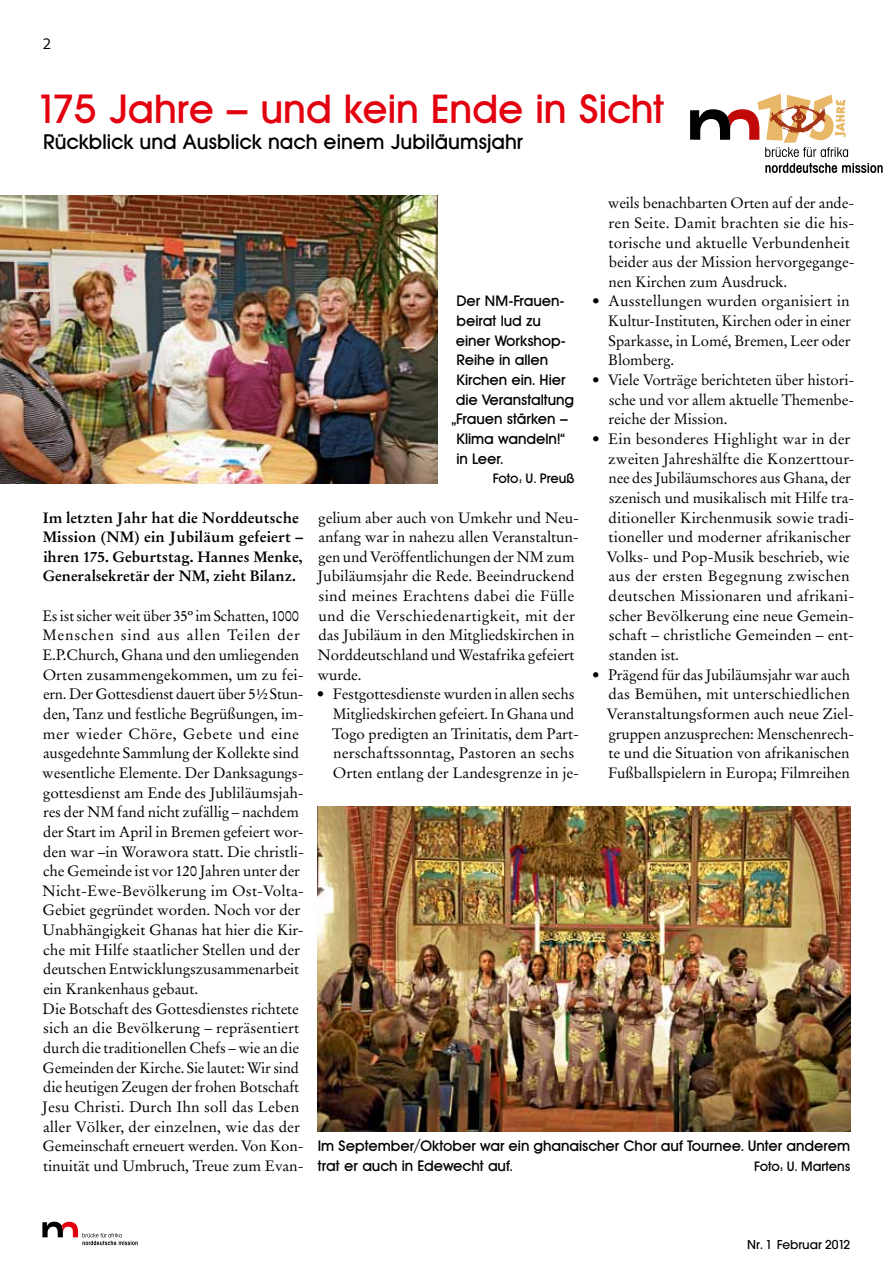
<style>
.page{position:relative;width:893px;height:1263px;background:#fff}
.page>*{position:absolute;margin:0;border:0;box-sizing:border-box;transform-origin:0 0}
.t1{font:500 40.5px "Avant Garde Two BQ";color:#e3000f}
.t2{font:500 21px "Avant Garde Two BQ";color:#000}
.t3{font:15px/19.6px "Stempel Garamond";letter-spacing:-.005em;color:#000}
.t4{font:500 15px/19.6px "Avant Garde Two BQ";letter-spacing:-.005em;color:#000}
.t5{font:700 15px/19.6px "Stempel Garamond";color:#000}
.t6{font:15px "Monitor";color:#000}
.t7{font:500 13.5px "Avant Gard";letter-spacing:-.005em;color:#000}
.t8{font:500 13.5px "Avant Garde Two BQ";letter-spacing:-.005em;color:#000}
.t9{font:500 13.5px "Avant Garde Two BQ";letter-spacing:-.025em;color:#000}
</style>
<div class="page">
<svg style="left:42px;top:1222px;width:96px;height:23px"></svg>
<img style="left:0;top:196px;width:437px;height:287px">
<img style="left:318px;top:806px;width:532px;height:325px">
<svg style="left:765px;top:163px;width:118px;height:10px"></svg>
<svg style="left:690px;top:94px;width:158px;height:63px"></svg>
<p class="t6" style="left:43px;top:34px;width:11px">2</p>
<h1 class="t1" style="left:36px;top:86px;width:630px">175 Jahre – und kein Ende in Sicht</h1>
<h2 class="t2" style="left:43px;top:130px;width:482px">Rückblick und Ausblick nach einem Jubiläumsjahr</h2>
<p class="t5" style="left:43px;top:507px;width:262px">Im letzten Jahr hat die Norddeutsche Mission (NM) ein Jubiläum gefeiert – ihren 175. Geburtstag. Hannes Menke, Generalsekretär der NM, zieht Bilanz.</p>
<p class="t3" style="left:42px;top:606px;width:263px">Es ist sicher weit über 35º im Schatten, 1000<br>Menschen sind aus allen Teilen der E.P.Church, Ghana und den umliegenden Orten zusammengekommen, um zu fei&shy;ern. Der Gottesdienst dauert über 5½ Stun&shy;den, Tanz und festliche Begrüßungen, im&shy;mer wieder Chöre, Gebete und eine ausgedehnte Sammlung der Kollekte sind wesentliche Elemente. Der Danksagungs&shy;gottesdienst am Ende des Jubliläumsjah&shy;res der NM fand nicht zufällig – nachdem der Start im April in Bremen gefeiert wor&shy;den war –in Worawora statt. Die christli&shy;che Gemeinde ist vor 120 Jahren unter der Nicht-Ewe-Bevölkerung im Ost-Volta-Gebiet gegründet worden. Noch vor der Unabhängigkeit Ghanas hat hier die Kir&shy;che mit Hilfe staatlicher Stellen und der deutschen Entwicklungszusammenarbeit ein Krankenhaus gebaut.<br>Die Botschaft des Gottesdienstes richtete sich an die Bevölkerung – repräsentiert durch die traditionellen Chefs – wie an die Gemeinden der Kirche. Sie lautet: Wir sind die heutigen Zeugen der frohen Botschaft Jesu Christi. Durch Ihn soll das Leben aller Völker, der einzelnen, wie das der Gemeinschaft erneuert werden. Von Kon&shy;tinuität und Umbruch, Treue zum Evan-</p>
<p class="t4" style="left:456px;top:292px;width:109px">Der NM-Frauen-</p>
<p class="t4" style="left:456px;top:311px;width:86px">beirat lud zu</p>
<p class="t4" style="left:456px;top:331px;width:111px">einer Workshop-</p>
<p class="t4" style="left:456px;top:351px;width:94px">Reihe in allen</p>
<p class="t4" style="left:456px;top:370px;width:111px">Kirchen ein. Hier</p>
<p class="t4" style="left:456px;top:390px;width:120px">die Veranstaltung</p>
<p class="t4" style="left:451px;top:409px;width:118px">„Frauen stärken –</p>
<p class="t4" style="left:456px;top:429px;width:110px">Klima wandeln!“</p>
<p class="t4" style="left:456px;top:449px;width:48px">in Leer.</p>
<p class="t9" style="left:493px;top:471px;width:83px">Foto: U. Preuß</p>
<p class="t3" style="left:318px;top:508px;width:263px">gelium aber auch von Umkehr und Neu&shy;anfang war in nahezu allen Veranstaltun&shy;gen und Veröffentlichungen der NM zum Jubiläumsjahr die Rede. Beeindruckend sind meines Erachtens dabei die Fülle und die Verschiedenartigkeit, mit der das Jubiläum in den Mitgliedskirchen in Norddeutschland und Westafrika gefeiert wurde.</p>
<p class="t3" style="left:332px;top:684px;width:249px;text-indent:-15px">• Festgottesdienste wurden in allen sechs Mitgliedskirchen gefeiert. In Ghana und Togo predigten an Trinitatis, dem Part&shy;nerschaftssonntag, Pastoren an sechs Orten entlang der Landesgrenze in je-</p>
<p class="t3" style="left:608px;top:193px;width:248px">weils benachbarten Orten auf der ande&shy;ren Seite. Damit brachten sie die his&shy;torische und aktuelle Verbundenheit beider aus der Mission hervorgegange&shy;nen Kirchen zum Ausdruck.</p>
<p class="t3" style="left:608px;top:292px;width:245px;text-align:justify;text-indent:-16px">• Ausstellungen wurden organisiert in Kultur-Instituten, Kirchen oder in einer Sparkasse, in Lomé, Bremen, Leer oder Blomberg.</p>
<p class="t3" style="left:609px;top:370px;width:247px;text-align:justify;text-indent:-16px">• Viele Vorträge berichteten über histori&shy;sche und vor allem aktuelle Themenbe&shy;reiche der Mission.</p>
<p class="t3" style="left:607px;top:429px;width:249px;text-indent:-15px">• Ein besonderes Highlight war in der zweiten Jahreshälfte die Konzerttour&shy;nee des Jubiläumschores aus Ghana, der szenisch und musikalisch mit Hilfe tra&shy;ditioneller Kirchenmusik sowie tradi&shy;tioneller und moderner afrikanischer Volks- und Pop-Musik beschrieb, wie aus der ersten Begegnung zwischen deutschen Missionaren und afrikani&shy;scher Bevölkerung eine neue Gemein&shy;schaft – christliche Gemeinden – ent&shy;standen ist.</p>
<p class="t3" style="left:607px;top:665px;width:249px;text-indent:-15px">• Prägend für das Jubiläumsjahr war auch das Bemühen, mit unterschiedlichen Veranstaltungsformen auch neue Ziel&shy;gruppen anzusprechen: Menschenrech&shy;te und die Situation von afrikanischen Fußballspielern in Europa; Filmreihen</p>
<p class="t4" style="left:318px;top:1136px;width:534px">Im September/Oktober war ein ghanaischer Chor auf Tournee. Unter anderem trat er auch in Edewecht auf.</p>
<p class="t8" style="left:754px;top:1158px;width:98px">Foto: U. Martens</p>
<p class="t7" style="left:747px;top:1237px;width:105px">Nr. 1 Februar 2012</p>
</div>
